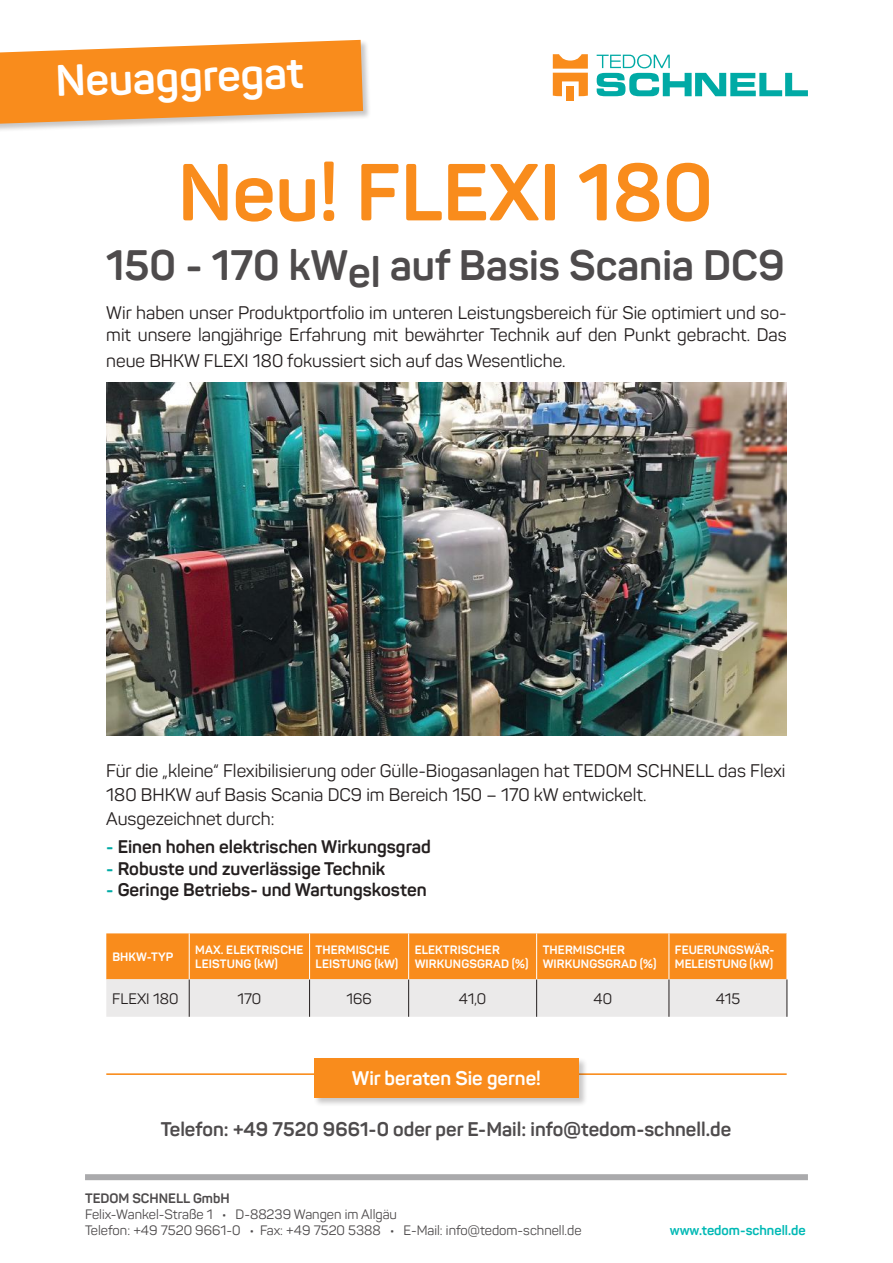
<style>
.page{position:relative;width:893px;height:1263px;background:#fff}
.page>*{position:absolute;margin:0;border:0;box-sizing:border-box;transform-origin:0 0}
.t1{font:700 79.5px "Panton";color:#f98c1c}
.t2{font:700 43.5px "Panton";color:#fff}
.t3{font:700 42px "Panton";color:#4e4b4c}
.t4{font:700 19.5px "Panton";color:#4e4b4c}
.t5{font:700 19.5px "Panton";color:#fff}
.t6{font:18px/24px "Panton";color:#241f1f}
.t7{font:700 18px "Panton";color:#241f1f}
.t8{font:15px "Panton";color:#241f1f}
.t9{font:13.5px/16.2px "Panton";color:#4e4b4c}
.t10{font:700 13.5px "Panton";color:#00b9b5}
.t11{font:700 12px/14.4px "Panton";letter-spacing:.01em;color:#fff}
.s1{color:#00aaa5}
.s2{font-weight:700}
.s3{font-weight:800}
</style>
<div class="page">
<svg style="left:553px;top:54px;width:35px;height:42px"></svg>
<div style="left:567px;top:86px;width:7px;height:15px;background:#f98c1c"></div>
<svg style="left:597px;top:54px;width:211px;height:42px"></svg>
<div style="left:85px;top:1174px;width:723px;height:6px;background:#aaaaac"></div>
<hr style="left:106px;top:1073px;width:681px;height:2px;background:#f98c1c">
<div style="left:314px;top:1057px;width:274px;height:50px;background:#241f1f;opacity:.25"></div>
<div style="left:314px;top:1058px;width:265px;height:39px;background:#f98c1c"></div>
<div style="left:0;top:39px;width:372px;height:94px;background:#241f1f;opacity:.25"></div>
<svg style="left:0;top:40px;width:363px;height:84px;background:#f79b3c"></svg>
<svg style="left:106px;top:933px;width:681px;height:84px;background:#f2b67a"></svg>
<hr style="left:189px;top:979px;width:1px;height:38px;background:#241f1f">
<hr style="left:309px;top:979px;width:1px;height:38px;background:#241f1f">
<hr style="left:189px;top:933px;width:1px;height:46px;background:#fff">
<hr style="left:309px;top:933px;width:1px;height:46px;background:#fff">
<hr style="left:408px;top:979px;width:1px;height:38px;background:#241f1f">
<hr style="left:536px;top:979px;width:1px;height:38px;background:#241f1f">
<hr style="left:669px;top:979px;width:1px;height:38px;background:#241f1f">
<hr style="left:787px;top:979px;width:1px;height:38px;background:#241f1f">
<hr style="left:408px;top:933px;width:1px;height:46px;background:#fff">
<hr style="left:536px;top:933px;width:1px;height:46px;background:#fff">
<hr style="left:669px;top:933px;width:1px;height:46px;background:#fff">
<img style="left:106px;top:383px;width:681px;height:353px">
<h2 class="t2" style="left:55px;top:54px;width:250px;rotate:-2deg">Neuaggregat</h2>
<h1 class="t1" style="left:178px;top:143px;width:537px">Neu! FLEXI 180</h1>
<h3 class="t3" style="left:106px;top:239px;width:680px">150 - 170 kWel auf Basis Scania DC9</h3>
<p class="t6" style="left:106px;top:301px;width:682px;line-height:22.5px">Wir haben unser Produktportfolio im unteren Leistungsbereich für Sie optimiert und so&shy;mit unsere langjährige Erfahrung mit bewährter Technik auf den Punkt gebracht. Das</p>
<p class="t6" style="left:106px;top:348px;width:461px">neue BHKW FLEXI 180 fokussiert sich auf das Wesentliche.</p>
<p class="t6" style="left:106px;top:758px;width:681px">Für die „kleine“ Flexibilisierung oder Gülle-Biogasanlagen hat TEDOM SCHNELL das Flexi<br>180 BHKW auf Basis Scania DC9 im Bereich 150 – 170 kW entwickelt.<br>Ausgezeichnet durch:</p>
<p class="t7" style="left:106px;top:836px;width:326px"><span class="s1">-</span> Einen hohen elektrischen Wirkungsgrad</p>
<p class="t7" style="left:106px;top:857px;width:280px"><span class="s1">-</span> Robuste und zuverlässige Technik</p>
<p class="t7" style="left:106px;top:879px;width:322px"><span class="s1">-</span> Geringe Betriebs- und Wartungskosten</p>
<p class="t11" style="left:112px;top:949px;width:63px">BHKW-TYP</p>
<p class="t11" style="left:195px;top:942px;width:110px">MAX. ELEKTRISCHE<br>LEISTUNG (kW)</p>
<p class="t11" style="left:316px;top:942px;width:84px">THERMISCHE<br>LEISTUNG (kW)</p>
<p class="t11" style="left:415px;top:942px;width:115px">ELEKTRISCHER<br>WIRKUNGSGRAD (%)</p>
<p class="t11" style="left:543px;top:942px;width:115px">THERMISCHER<br>WIRKUNGSGRAD (%)</p>
<p class="t11" style="left:675px;top:942px;width:101px">FEUERUNGSWÄR-<br>MELEISTUNG (kW)</p>
<p class="t8" style="left:112px;top:989px;width:68px">FLEXI 180</p>
<p class="t8" style="left:237px;top:989px;width:25px">170</p>
<p class="t8" style="left:346px;top:989px;width:27px">166</p>
<p class="t8" style="left:459px;top:989px;width:29px">41,0</p>
<p class="t8" style="left:593px;top:989px;width:20px">40</p>
<p class="t8" style="left:716px;top:989px;width:26px">415</p>
<p class="t5" style="left:352px;top:1066px;width:191px">Wir beraten Sie gerne!</p>
<p class="t4" style="left:161px;top:1117px;width:572px">Telefon: +49 7520 9661-0 oder per E-Mail: info@tedom-schnell.de</p>
<p class="t9" style="left:85px;top:1190px;width:498px"><span class="s2">TEDOM SCHNELL GmbH<br></span>Felix-Wankel-Straße 1 <span class="s3">∙</span> D-88239 Wangen im Allgäu<br>Telefon: +49 7520 9661-0 <span class="s3">∙</span> Fax: +49 7520 5388 <span class="s3">∙</span> E-Mail: info@tedom-schnell.de</p>
<p class="t10" style="left:670px;top:1222px;width:137px">www.tedom-schnell.de</p>
</div>
